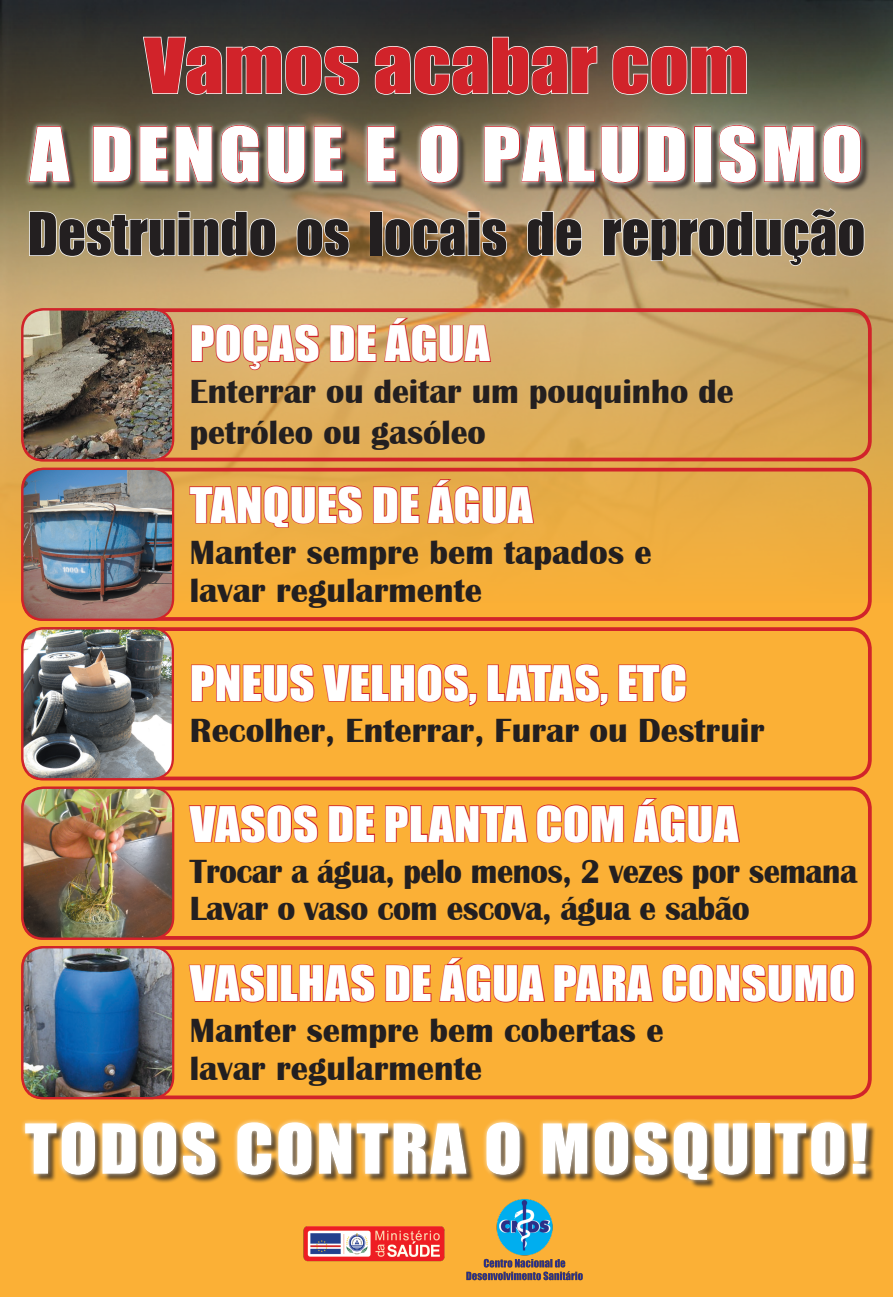
<style>
.page{position:relative;width:893px;height:1297px;background:#fff}
.page>*{position:absolute;margin:0;border:0;box-sizing:border-box;transform-origin:0 0}
.t1{font:70.5px "Impact";color:#d1232a;scale:1.1 1}
.t2{font:69px "Impact";letter-spacing:.05em;color:#fff;scale:1.12 1}
.t3{font:63.75px "Impact";letter-spacing:.03em;color:#fff;scale:1.1 1}
.t4{font:54.75px "Impact";color:#231f20}
.t5{font:45px "Impact";color:#fff;scale:1.1 1}
.t6{font:45px "Impact";color:#fff;scale:1.09 1}
.t7{font:700 34.5px/37.5px "Britannic";color:#231f20}
.t8{font:700 34.5px/37.5px "Britannic";color:#231f20;scale:.94 1}
</style>
<div class="page">
<div style="left:0;top:1253px;width:893px;height:44px;background:#fbb036"></div>
<div style="left:0;top:0;width:893px;height:1259px;background:#fbb036"></div>
<img style="left:0;top:0;width:893px;height:601px">
<div style="left:21px;top:308px;width:851px;height:153px;border:4px solid #d1232a;border-radius:19px"></div>
<div style="left:21px;top:468px;width:851px;height:153px;border:4px solid #d1232a;border-radius:19px"></div>
<div style="left:21px;top:627px;width:851px;height:153px;border:4px solid #d1232a;border-radius:19px"></div>
<div style="left:21px;top:787px;width:851px;height:153px;border:4px solid #d1232a;border-radius:19px"></div>
<svg style="left:142px;top:36px;width:218px;height:60px;background:#5c5951"></svg>
<svg style="left:374px;top:36px;width:224px;height:60px;background:#615c52"></svg>
<svg style="left:612px;top:45px;width:136px;height:51px;background:#737164"></svg>
<svg style="left:28px;top:210px;width:249px;height:48px;background:#baa987"></svg>
<svg style="left:296px;top:217px;width:54px;height:40px;background:#b19571"></svg>
<div style="left:370px;top:211px;width:13px;height:45px;border:2px solid #fff"></div>
<svg style="left:384px;top:210px;width:124px;height:47px;background:#bb9b75"></svg>
<svg style="left:526px;top:210px;width:57px;height:48px;background:#caad88"></svg>
<svg style="left:602px;top:207px;width:263px;height:60px;background:#c6b28e"></svg>
<div style="left:15px;top:1109px;width:878px;height:79px;background:#fff;opacity:.75"></div>
<div style="left:0;top:108px;width:893px;height:92px;background:#fff;opacity:.75"></div>
<img style="left:22px;top:788px;width:151px;height:151px">
<div style="left:21px;top:787px;width:153px;height:153px;border:2px solid #d1232a;border-radius:21px"></div>
<img style="left:22px;top:469px;width:151px;height:150px">
<div style="left:21px;top:468px;width:153px;height:153px;border:2px solid #d1232a;border-radius:21px"></div>
<img style="left:22px;top:309px;width:151px;height:151px">
<div style="left:21px;top:308px;width:153px;height:153px;border:2px solid #d1232a;border-radius:21px"></div>
<img style="left:22px;top:628px;width:151px;height:151px">
<div style="left:21px;top:627px;width:153px;height:153px;border:2px solid #d1232a;border-radius:21px"></div>
<div style="left:21px;top:946px;width:851px;height:153px;border:4px solid #d1232a;border-radius:19px"></div>
<svg style="left:188px;top:804px;width:131px;height:39px"></svg>
<svg style="left:328px;top:805px;width:47px;height:38px"></svg>
<svg style="left:385px;top:805px;width:143px;height:38px"></svg>
<svg style="left:536px;top:804px;width:89px;height:39px"></svg>
<svg style="left:633px;top:798px;width:107px;height:45px"></svg>
<svg style="left:189px;top:482px;width:174px;height:47px;background:#e59343"></svg>
<svg style="left:372px;top:485px;width:48px;height:39px;background:#e28a3e"></svg>
<svg style="left:426px;top:478px;width:109px;height:47px;background:#e28f40"></svg>
<svg style="left:191px;top:663px;width:124px;height:40px"></svg>
<svg style="left:322px;top:663px;width:156px;height:44px"></svg>
<svg style="left:487px;top:663px;width:122px;height:44px"></svg>
<svg style="left:618px;top:663px;width:69px;height:40px"></svg>
<svg style="left:188px;top:964px;width:77px;height:39px"></svg>
<div style="left:266px;top:965px;width:12px;height:37px;border:2px solid #d1232a"></div>
<svg style="left:280px;top:964px;width:95px;height:39px"></svg>
<svg style="left:385px;top:964px;width:47px;height:38px"></svg>
<svg style="left:439px;top:957px;width:106px;height:46px"></svg>
<svg style="left:553px;top:964px;width:101px;height:38px"></svg>
<svg style="left:661px;top:964px;width:194px;height:39px"></svg>
<svg style="left:190px;top:321px;width:130px;height:50px;background:#d89763"></svg>
<svg style="left:329px;top:324px;width:48px;height:39px;background:#d58b5a"></svg>
<svg style="left:383px;top:316px;width:109px;height:48px;background:#d6915e"></svg>
<img style="left:22px;top:947px;width:151px;height:151px">
<div style="left:21px;top:946px;width:153px;height:153px;border:2px solid #d1232a;border-radius:21px"></div>
<img style="left:466px;top:1199px;width:117px;height:82px">
<img style="left:303px;top:1226px;width:142px;height:35px">
<p class="t1" style="left:144px;top:22px;width:551px">Vamos acabar com</p>
<h2 class="t2" style="left:30px;top:112px;width:745px">A DENGUE E O PALUDISMO</h2>
<p class="t4" style="left:28px;top:200px;width:839px">Destruindo os locais de reprodução</p>
<p class="t5" style="left:190px;top:316px;width:274px">POÇAS DE ÁGUA</p>
<p class="t7" style="left:190px;top:371px;width:545px;line-height:41.4px">Enterrar ou deitar um pouquinho de petróleo ou gasóleo</p>
<p class="t5" style="left:190px;top:477px;width:313px">TANQUES DE ÁGUA</p>
<p class="t7" style="left:190px;top:534px;width:463px">Manter sempre bem tapados e lavar regularmente</p>
<p class="t5" style="left:190px;top:655px;width:454px">PNEUS VELHOS, LATAS, ETC</p>
<p class="t7" style="left:190px;top:712px;width:576px">Recolher, Enterrar, Furar ou Destruir</p>
<p class="t5" style="left:190px;top:796px;width:500px">VASOS DE PLANTA COM ÁGUA</p>
<p class="t8" style="left:190px;top:853px;width:711px">Trocar a água, pelo menos, 2 vezes por semana<br>Lavar o vaso com escova, água e sabão</p>
<p class="t6" style="left:190px;top:956px;width:612px">VASILHAS DE ÁGUA PARA CONSUMO</p>
<p class="t7" style="left:190px;top:1012px;width:475px">Manter sempre bem cobertas e lavar regularmente</p>
<h3 class="t3" style="left:25px;top:1109px;width:768px">TODOS CONTRA O MOSQUITO!</h3>
</div>
